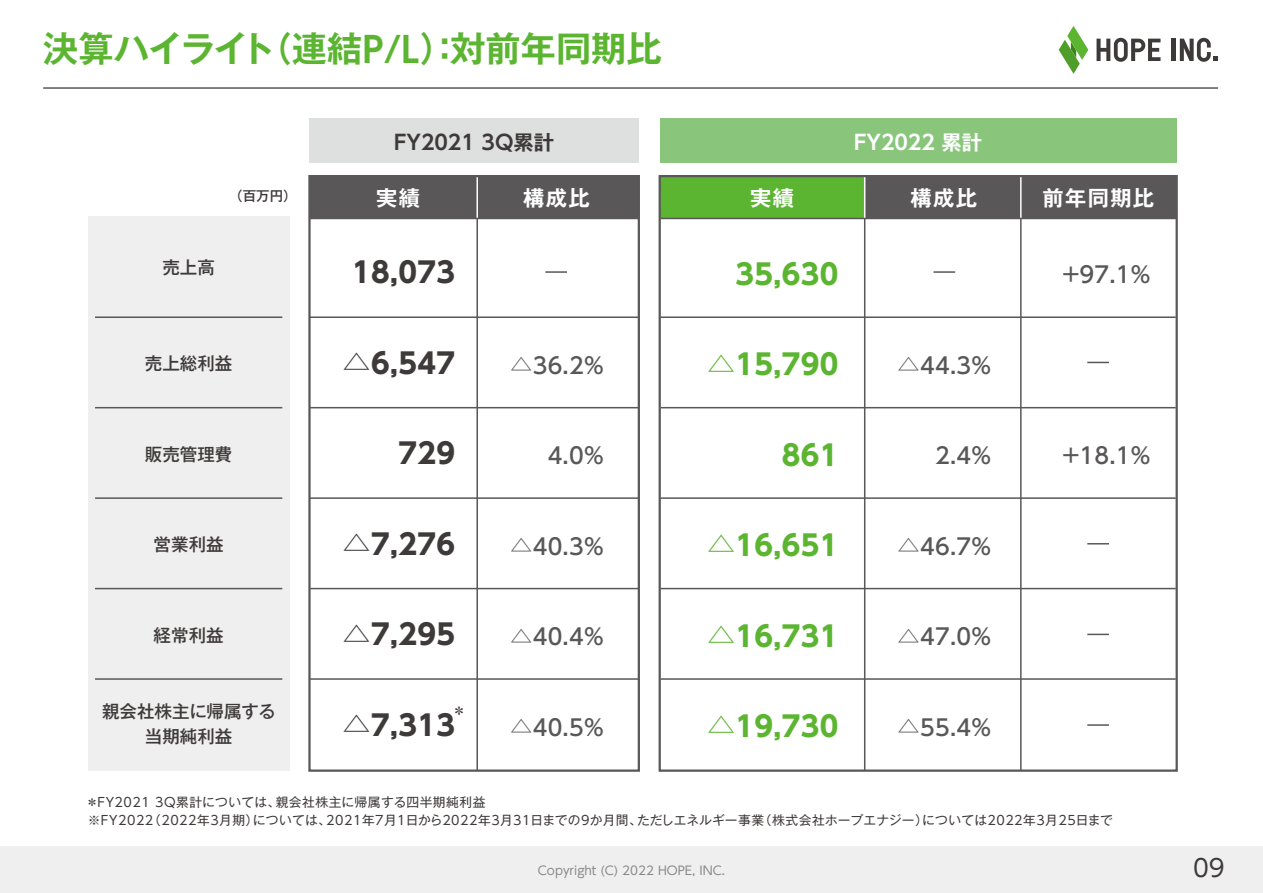
<style>
.page{position:relative;width:1263px;height:893px;background:#fff}
.page>*{position:absolute;margin:0;border:0;box-sizing:border-box;transform-origin:0 0}
.t1{font:700 35.25px "Gothic MB101 Pro De";color:#5cb531}
.t2{font:700 28.2px "UD Shin Go Pro";letter-spacing:.01em;color:#5cb531}
.t3{font:700 28.2px "UD Shin Go Pro";letter-spacing:.01em;color:#3e3a39}
.t4{font:24px "UD Shin Go Pro";color:#3e3a39}
.t5{font:500 22.35px "UD Shin Go Pro";letter-spacing:.01em;color:#595757}
.t6{font:700 21.3px "Gothic MB101 Pro De";letter-spacing:.065em;color:#fff}
.t7{font:700 20.4px "UD Shin Go Pro De";color:#3e3a39}
.t8{font:700 20.4px "UD Shin Go Pro De";color:#fff}
.t9{font:500 17.55px/25.5px "Gothic MB101 Pro";color:#3e3a39;text-align:center}
.t10{font:700 13.95px "Gothic MB101 Pro";color:#3e3a39}
.t11{font:500 13.5px "Gothic MB101 Pro";color:#3e3a39}
.t12{font:12.75px/18px "Gothic MB101 Pro";letter-spacing:.02em;color:#3e3a39}
.t13{font:12px "UD Shin Go Pro";color:#89898a}
.s1{font-family:"UD Shin Go Pro De"}
.s2{font-family:"Gothic MB101 Pro De"}
.s3{font-family:"Gothic MB101 Pro"}
.s4{font-family:"UD Shin Go Pro"}
</style>
<div class="page">
<div style="left:0;top:846px;width:1263px;height:47px;background:#efeff0"></div>
<hr style="left:43px;top:87px;width:1175px;height:2px;background:#595757">
<svg style="left:1059px;top:26px;width:29px;height:48px"></svg>
<svg style="left:1096px;top:38px;width:64px;height:24px"></svg>
<hr style="left:1171px;top:39px;width:4px;height:22px;background:#3e3a39">
<svg style="left:1180px;top:38px;width:37px;height:24px"></svg>
<div style="left:309px;top:176px;width:330px;height:42px;background:#595757"></div>
<div style="left:660px;top:176px;width:517px;height:42px;background:#595757"></div>
<div style="left:660px;top:119px;width:517px;height:44px;background:#89c67c"></div>
<div style="left:309px;top:119px;width:330px;height:44px;background:#dedfdf"></div>
<div style="left:88px;top:216px;width:202px;height:555px;background:#efeff0"></div>
<div style="left:660px;top:176px;width:204px;height:42px;background:#5cb531"></div>
<hr style="left:864px;top:216px;width:1px;height:555px;background:#595757">
<hr style="left:864px;top:176px;width:1px;height:42px;background:#fff">
<hr style="left:1020px;top:216px;width:1px;height:555px;background:#595757">
<hr style="left:1020px;top:176px;width:1px;height:42px;background:#fff">
<hr style="left:476px;top:216px;width:2px;height:555px;background:#595757">
<hr style="left:476px;top:176px;width:2px;height:42px;background:#fff">
<div style="left:658px;top:175px;width:520px;height:597px;border:2px solid #595757"></div>
<div style="left:308px;top:175px;width:332px;height:597px;border:2px solid #595757"></div>
<hr style="left:309px;top:218px;width:330px;height:1px;background:#595757">
<hr style="left:660px;top:218px;width:516px;height:1px;background:#595757">
<hr style="left:95px;top:316px;width:187px;height:2px;background:#595757">
<hr style="left:95px;top:407px;width:187px;height:1px;background:#595757">
<hr style="left:95px;top:497px;width:187px;height:2px;background:#595757">
<hr style="left:95px;top:678px;width:187px;height:2px;background:#595757">
<hr style="left:95px;top:588px;width:187px;height:1px;background:#595757">
<hr style="left:309px;top:407px;width:330px;height:1px;background:#595757">
<hr style="left:660px;top:407px;width:516px;height:1px;background:#595757">
<hr style="left:309px;top:497px;width:330px;height:2px;background:#595757">
<hr style="left:660px;top:497px;width:516px;height:2px;background:#595757">
<hr style="left:309px;top:588px;width:330px;height:1px;background:#595757">
<hr style="left:660px;top:588px;width:516px;height:1px;background:#595757">
<hr style="left:309px;top:678px;width:330px;height:2px;background:#595757">
<hr style="left:660px;top:678px;width:516px;height:2px;background:#595757">
<hr style="left:309px;top:316px;width:330px;height:2px;background:#595757">
<hr style="left:660px;top:316px;width:516px;height:2px;background:#595757">
<hr style="left:545px;top:271px;width:22px;height:2px;background:#595757">
<hr style="left:933px;top:271px;width:22px;height:2px;background:#595757">
<svg style="left:1087px;top:543px;width:22px;height:1px"></svg>
<svg style="left:1087px;top:362px;width:22px;height:1px"></svg>
<svg style="left:1087px;top:634px;width:22px;height:1px"></svg>
<hr style="left:1087px;top:724px;width:22px;height:2px;background:#595757">
<h1 class="t1" style="left:43px;top:19px;width:620px">決算ハイライト（連結<span class="s1">P/L</span>）：対前年同期比</h1>
<h3 class="t7" style="left:394px;top:126px;width:162px">FY2021 3Q<span class="s2">累計</span></h3>
<h3 class="t8" style="left:854px;top:126px;width:130px">FY2022 <span class="s2">累計</span></h3>
<p class="t11" style="left:229px;top:185px;width:69px">（百万円）</p>
<h3 class="t6" style="left:376px;top:180px;width:45px">実績</h3>
<h3 class="t6" style="left:523px;top:180px;width:68px">構成比</h3>
<h3 class="t6" style="left:750px;top:180px;width:45px">実績</h3>
<h3 class="t6" style="left:910px;top:180px;width:68px">構成比</h3>
<h3 class="t6" style="left:1042px;top:180px;width:113px">前年同期比</h3>
<h3 class="t9" style="left:162px;top:253px;width:54px">売上高</h3>
<h2 class="t3" style="left:352px;top:250px;width:104px">18,073</h2>
<h2 class="t2" style="left:735px;top:251px;width:104px">35,630</h2>
<h3 class="t5" style="left:1062px;top:257px;width:90px">+97.1%</h3>
<h3 class="t9" style="left:145px;top:349px;width:89px">売上総利益</h3>
<h2 class="t3" style="left:343px;top:340px;width:114px"><span class="s3">△</span>6,547</h2>
<h3 class="t5" style="left:510px;top:347px;width:95px"><span class="s3">△</span>36.2%</h3>
<h2 class="t2" style="left:707px;top:341px;width:133px"><span class="s3">△</span>15,790</h2>
<h3 class="t5" style="left:897px;top:347px;width:95px"><span class="s3">△</span>44.3%</h3>
<h3 class="t9" style="left:145px;top:439px;width:89px">販売管理費</h3>
<h2 class="t3" style="left:399px;top:431px;width:58px">729</h2>
<h3 class="t5" style="left:548px;top:438px;width:57px">4.0%</h3>
<h2 class="t2" style="left:782px;top:432px;width:58px">861</h2>
<h3 class="t5" style="left:935px;top:438px;width:57px">2.4%</h3>
<h3 class="t5" style="left:1062px;top:438px;width:90px">+18.1%</h3>
<h3 class="t9" style="left:154px;top:530px;width:72px">営業利益</h3>
<h2 class="t3" style="left:343px;top:521px;width:114px"><span class="s3">△</span>7,276</h2>
<h3 class="t5" style="left:510px;top:528px;width:95px"><span class="s3">△</span>40.3%</h3>
<h2 class="t2" style="left:707px;top:522px;width:133px"><span class="s3">△</span>16,651</h2>
<h3 class="t5" style="left:897px;top:528px;width:95px"><span class="s3">△</span>46.7%</h3>
<h3 class="t9" style="left:154px;top:620px;width:72px">経常利益</h3>
<h2 class="t3" style="left:343px;top:611px;width:114px"><span class="s3">△</span>7,295</h2>
<h3 class="t5" style="left:510px;top:618px;width:95px"><span class="s3">△</span>40.4%</h3>
<h2 class="t2" style="left:707px;top:613px;width:133px"><span class="s3">△</span>16,731</h2>
<h3 class="t5" style="left:897px;top:618px;width:95px"><span class="s3">△</span>47.0%</h3>
<h3 class="t9" style="left:102px;top:696px;width:176px">親会社株主に帰属する当期純利益</h3>
<p class="t10" style="left:452px;top:699px;width:15px">＊</p>
<h2 class="t3" style="left:343px;top:702px;width:114px"><span class="s3">△</span>7,313</h2>
<h3 class="t5" style="left:510px;top:709px;width:95px"><span class="s3">△</span>40.5%</h3>
<h2 class="t2" style="left:707px;top:703px;width:133px"><span class="s3">△</span>19,730</h2>
<h3 class="t5" style="left:897px;top:709px;width:95px"><span class="s3">△</span>55.4%</h3>
<p class="t12" style="left:86px;top:791px;width:1028px">＊<span class="s4">FY2021 3Q</span>累計については、親会社株主に帰属する四半期純利益<br>※<span class="s4">FY2022</span>（<span class="s4">2022</span>年<span class="s4">3</span>月期）については、<span class="s4">2021</span>年<span class="s4">7</span>月<span class="s4">1</span>日から<span class="s4">2022</span>年<span class="s4">3</span>月<span class="s4">31</span>日までの<span class="s4">9</span>か月間、ただしエネルギー事業（株式会社ホープエナジー）については<span class="s4">2022</span>年<span class="s4">3</span>月<span class="s4">25</span>日まで</p>
<p class="t13" style="left:538px;top:861px;width:188px">Copyright (C) 2022 HOPE, INC.</p>
<h3 class="t4" style="left:1193px;top:848px;width:33px">09</h3>
</div>
